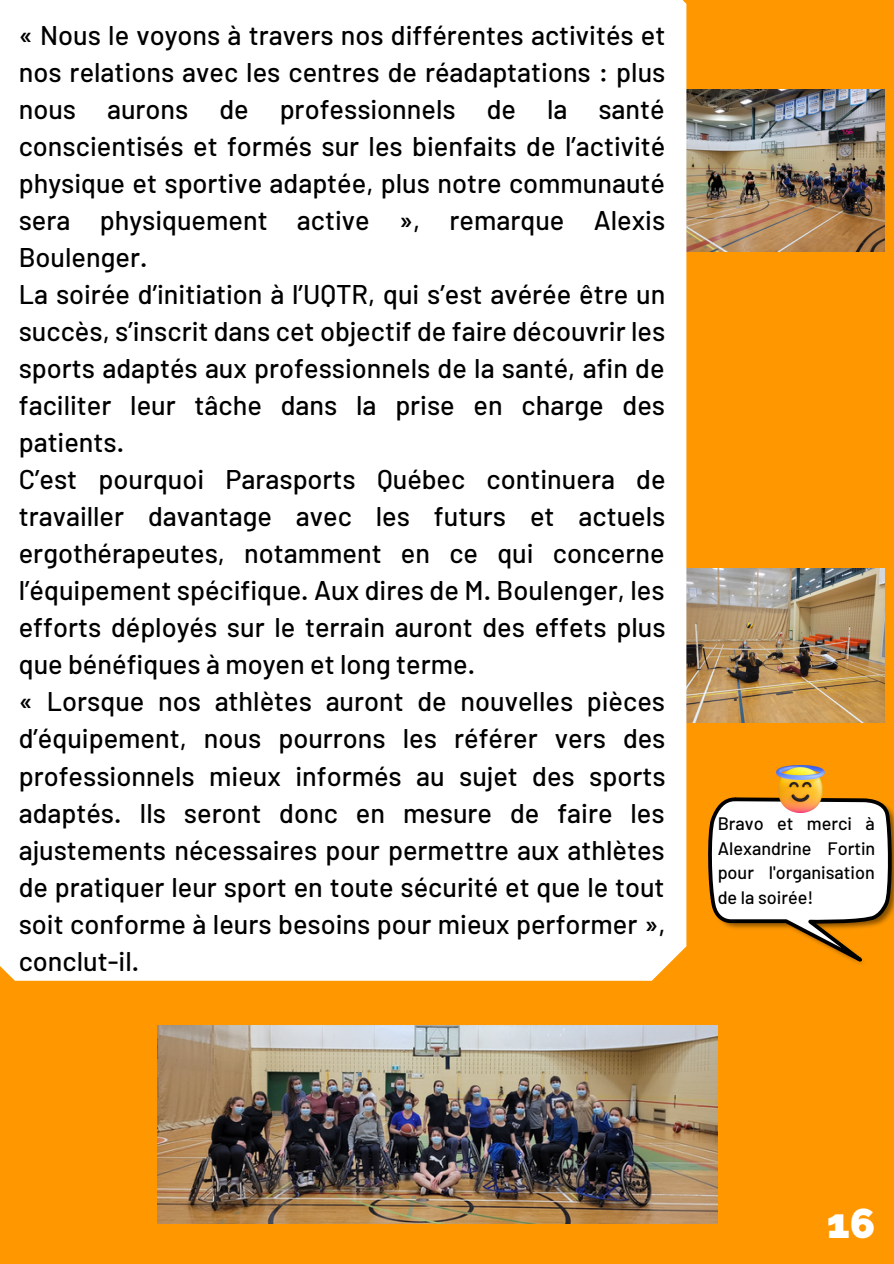
<style>
.page{position:relative;width:894px;height:1264px;background:#fff}
.page>*{position:absolute;margin:0;border:0;box-sizing:border-box;transform-origin:0 0}
.t1{font:800 42px "Raleway";color:#fff}
.t2{font:500 27px/37px "Barlow";color:#000;text-align:justify}
.t3{font:500 18px/24.8px "Barlow";color:#000;text-align:justify}
</style>
<div class="page">
<div style="left:0;top:0;width:893px;height:1263px;background:#ff9800"></div>
<img style="left:686px;top:89px;width:198px;height:163px">
<img style="left:686px;top:568px;width:198px;height:154px">
<div style="left:0;top:0;width:686px;height:980px;background:#fff"></div>
<img style="left:158px;top:1025px;width:559px;height:198px">
<svg style="left:708px;top:797px;width:185px;height:167px"></svg>
<img style="left:776px;top:766px;width:48px;height:46px">
<p class="t2" style="left:19px;top:15px;width:648px">« Nous le voyons à travers nos différentes activités et nos relations avec les centres de réadaptations : plus nous aurons de professionnels de la santé conscientisés et formés sur les bienfaits de l’activité physique et sportive adaptée, plus notre communauté sera physiquement active », remarque Alexis Boulenger.</p>
<p class="t2" style="left:19px;top:274px;width:648px">La soirée d’initiation à l’UQTR, qui s’est avérée être un succès, s’inscrit dans cet objectif de faire découvrir les sports adaptés aux professionnels de la santé, afin de faciliter leur tâche dans la prise en charge des patients.</p>
<p class="t2" style="left:19px;top:460px;width:648px">C’est pourquoi Parasports Québec continuera de travailler davantage avec les futurs et actuels ergothérapeutes, notamment en ce qui concerne l’équipement spécifique. Aux dires de M. Boulenger, les efforts déployés sur le terrain auront des effets plus que bénéfiques à moyen et long terme.</p>
<p class="t2" style="left:19px;top:682px;width:648px">« Lorsque nos athlètes auront de nouvelles pièces d’équipement, nous pourrons les référer vers des professionnels mieux informés au sujet des sports adaptés. Ils seront donc en mesure de faire les ajustements nécessaires pour permettre aux athlètes de pratiquer leur sport en toute sécurité et que le tout soit conforme à leurs besoins pour mieux performer », conclut-il.</p>
<p class="t3" style="left:717px;top:810px;width:159px">Bravo et merci à Alexandrine Fortin pour l'organisation de la soirée!</p>
<p class="t1" style="left:826px;top:1198px;width:50px">16</p>
</div>
